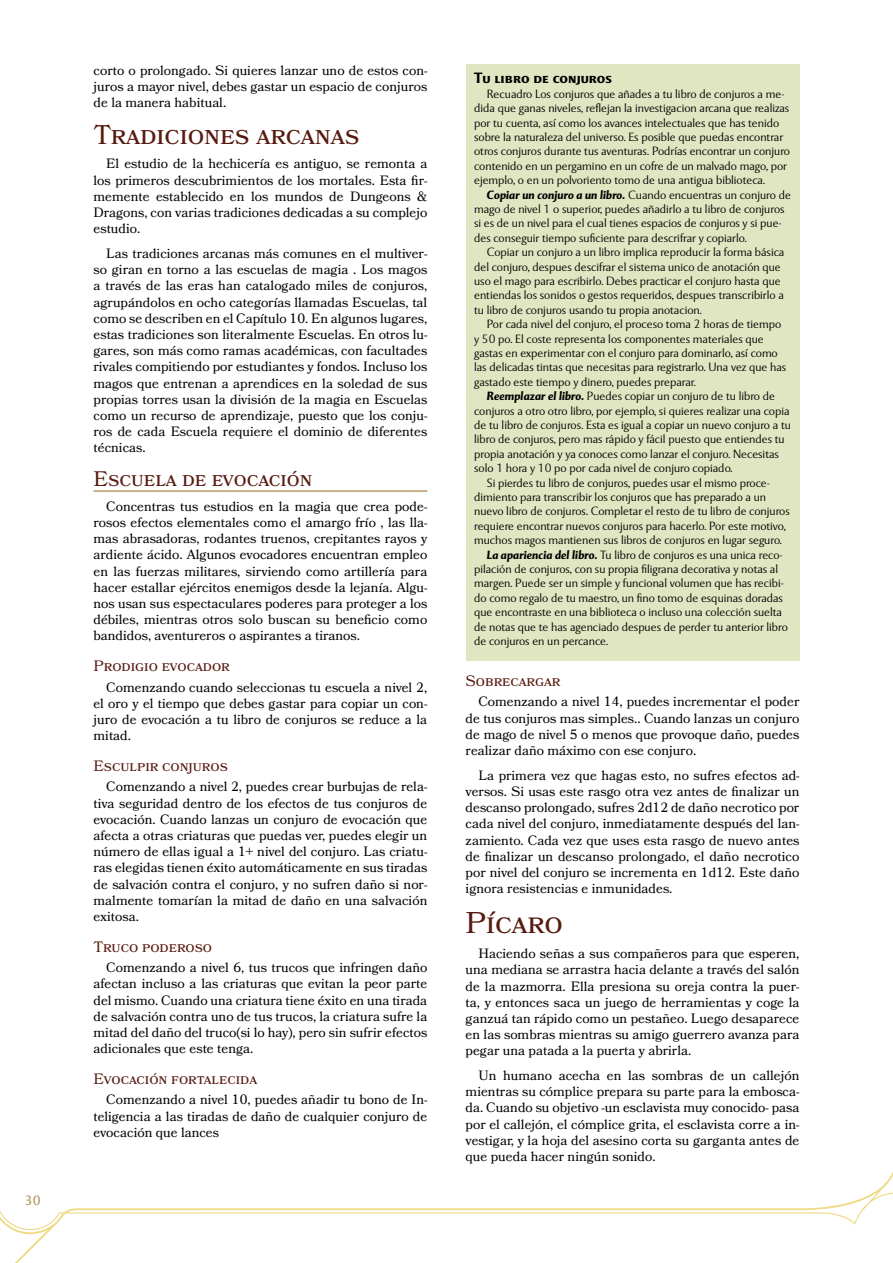
<style>
.page{position:relative;width:893px;height:1263px;background:#fff}
.page>*{position:absolute;margin:0;border:0;box-sizing:border-box;transform-origin:0 0}
.t1{font:30px "Bookmania";color:#571a10}
.t2{font:27px "Bookmania";color:#571a10}
.t3{font:21px "Bookmania";color:#571a10}
.t4{font:15px "Bookmania";color:#571a10}
.t5{font:700 15px "Mentor Sans Std";color:#000}
.t6{font:13.5px/16.2px "Bookmania";color:#000;text-align:justify}
.t7{font:13.5px "Mentor Sans Std";color:#b69b66}
.t8{font:300 12px/14.4px "Mentor Sans Std";color:#000}
.s1{font-weight:700;font-style:italic}
</style>
<div class="page">
<svg style="left:0;top:1171px;width:893px;height:92px"></svg>
<hr style="left:94px;top:490px;width:333px;height:2px;background:#b69b66">
<div style="left:466px;top:64px;width:333px;height:596px;background:#dfe6c1"></div>
<p class="t7" style="left:25px;top:1192px;width:17px">30</p>
<p class="t6" style="left:94px;top:62px;width:335px">corto o prolongado. Si quieres lanzar uno de estos con&shy;juros a mayor nivel, debes gastar un espacio de conjuros de la manera habitual.</p>
<h2 class="t2" style="left:94px;top:119px;width:268px">Tradiciones arcanas</h2>
<p class="t6" style="left:94px;top:156px;width:335px;text-indent:13px">El estudio de la hechicería es antiguo, se remonta a los primeros descubrimientos de los mortales. Esta fir&shy;memente establecido en los mundos de Dungeons &amp; Dragons, con varias tradiciones dedicadas a su complejo estudio.</p>
<p class="t6" style="left:94px;top:245px;width:335px;text-indent:13px">Las tradiciones arcanas más comunes en el multiver&shy;so giran en torno a las escuelas de magia . Los magos a través de las eras han catalogado miles de conjuros, agrupándolos en ocho categorías llamadas Escuelas, tal como se describen en el Capítulo 10. En algunos lugares, estas tradiciones son literalmente Escuelas. En otros lu&shy;gares, son más como ramas académicas, con facultades rivales compitiendo por estudiantes y fondos. Incluso los magos que entrenan a aprendices en la soledad de sus propias torres usan la división de la magia en Escuelas como un recurso de aprendizaje, puesto que los conju&shy;ros de cada Escuela requiere el dominio de diferentes técnicas.</p>
<h3 class="t3" style="left:94px;top:466px;width:220px">Escuela de evocación</h3>
<p class="t6" style="left:94px;top:498px;width:336px;text-indent:13px">Concentras tus estudios en la magia que crea pode&shy;rosos efectos elementales como el amargo frío , las lla&shy;mas abrasadoras, rodantes truenos, crepitantes rayos y ardiente ácido. Algunos evocadores encuentran empleo en las fuerzas militares, sirviendo como artillería para hacer estallar ejércitos enemigos desde la lejanía. Algu&shy;nos usan sus espectaculares poderes para proteger a los débiles, mientras otros solo buscan su beneficio como bandidos, aventureros o aspirantes a tiranos.</p>
<p class="t4" style="left:94px;top:657px;width:138px">Prodigio evocador</p>
<p class="t6" style="left:94px;top:679px;width:335px;text-indent:13px">Comenzando cuando seleccionas tu escuela a nivel 2, el oro y el tiempo que debes gastar para copiar un con&shy;juro de evocación a tu libro de conjuros se reduce a la mitad.</p>
<p class="t4" style="left:94px;top:757px;width:136px">Esculpir conjuros</p>
<p class="t6" style="left:94px;top:779px;width:335px;text-indent:13px">Comenzando a nivel 2, puedes crear burbujas de rela&shy;tiva seguridad dentro de los efectos de tus conjuros de evocación. Cuando lanzas un conjuro de evocación que afecta a otras criaturas que puedas ver, puedes elegir un número de ellas igual a 1+ nivel del conjuro. Las criatu&shy;ras elegidas tienen éxito automáticamente en sus tiradas de salvación contra el conjuro, y no sufren daño si nor&shy;malmente tomarían la mitad de daño en una salvación exitosa.</p>
<p class="t4" style="left:94px;top:938px;width:120px">Truco poderoso</p>
<p class="t6" style="left:94px;top:959px;width:335px;text-indent:13px">Comenzando a nivel 6, tus trucos que infringen daño afectan incluso a las criaturas que evitan la peor parte del mismo. Cuando una criatura tiene éxito en una tirada de salvación contra uno de tus trucos, la criatura sufre la mitad del daño del truco(si lo hay), pero sin sufrir efectos adicionales que este tenga.</p>
<p class="t4" style="left:94px;top:1070px;width:165px">Evocación fortalecida</p>
<p class="t6" style="left:94px;top:1092px;width:335px;text-indent:13px">Comenzando a nivel 10, puedes añadir tu bono de In&shy;teligencia a las tiradas de daño de cualquier conjuro de evocación que lances</p>
<p class="t5" style="left:474px;top:69px;width:139px">Tu libro de conjuros</p>
<p class="t8" style="left:474px;top:86px;width:317px;text-indent:13px">Recuadro Los conjuros que añades a tu libro de conjuros a me&shy;dida que ganas niveles, reflejan la investigacion arcana que realizas por tu cuenta, así como los avances intelectuales que has tenido sobre la naturaleza del universo. Es posible que puedas encontrar otros conjuros durante tus aventuras. Podrías encontrar un conjuro contenido en un pergamino en un cofre de un malvado mago, por ejemplo, o en un polvoriento tomo de una antigua biblioteca.</p>
<p class="t8" style="left:474px;top:187px;width:318px;text-indent:13px"><span class="s1">Copiar un conjuro a un libro.</span> Cuando encuentras un conjuro de mago de nivel 1 o superior, puedes añadirlo a tu libro de conjuros si es de un nivel para el cual tienes espacios de conjuros y si pue&shy;des conseguir tiempo suficiente para descrifrar y copiarlo.</p>
<p class="t8" style="left:474px;top:245px;width:312px;text-indent:13px">Copiar un conjuro a un libro implica reproducir la forma básica del conjuro, despues descifrar el sistema unico de anotación que uso el mago para escribirlo. Debes practicar el conjuro hasta que entiendas los sonidos o gestos requeridos, despues transcribirlo a tu libro de conjuros usando tu propia anotacion.</p>
<p class="t8" style="left:474px;top:317px;width:314px;text-indent:13px">Por cada nivel del conjuro, el proceso toma 2 horas de tiempo y 50 po. El coste representa los componentes materiales que gastas en experimentar con el conjuro para dominarlo, así como las delicadas tintas que necesitas para registrarlo. Una vez que has gastado este tiempo y dinero, puedes preparar.</p>
<p class="t8" style="left:487px;top:389px;width:290px"><span class="s1">Reemplazar el libro.</span> Puedes copiar un conjuro de tu libro de</p>
<p class="t8" style="left:474px;top:403px;width:317px">conjuros a otro otro libro, por ejemplo, si quieres realizar una copia</p>
<p class="t8" style="left:474px;top:418px;width:318px">de tu libro de conjuros. Esta es igual a copiar un nuevo conjuro a tu</p>
<p class="t8" style="left:474px;top:432px;width:312px">libro de conjuros, pero mas rápido y fácil puesto que entiendes tu</p>
<p class="t8" style="left:474px;top:446px;width:306px">propia anotación y ya conoces como lanzar el conjuro. Necesitas</p>
<p class="t8" style="left:474px;top:461px;width:260px">solo 1 hora y 10 po por cada nivel de conjuro copiado.</p>
<p class="t8" style="left:487px;top:475px;width:285px">Si pierdes tu libro de conjuros, puedes usar el mismo proce-</p>
<p class="t8" style="left:474px;top:490px;width:294px">dimiento para transcribir los conjuros que has preparado a un</p>
<p class="t8" style="left:474px;top:504px;width:317px">nuevo libro de conjuros. Completar el resto de tu libro de conjuros</p>
<p class="t8" style="left:474px;top:518px;width:313px">requiere encontrar nuevos conjuros para hacerlo. Por este motivo,</p>
<p class="t8" style="left:474px;top:533px;width:309px">muchos magos mantienen sus libros de conjuros en lugar seguro.</p>
<p class="t8" style="left:487px;top:547px;width:297px"><span class="s1">La apariencia del libro.</span> Tu libro de conjuros es una unica reco-</p>
<p class="t8" style="left:474px;top:562px;width:305px">pilación de conjuros, con su propia filigrana decorativa y notas al</p>
<p class="t8" style="left:474px;top:576px;width:311px">margen. Puede ser un simple y funcional volumen que has recibi-</p>
<p class="t8" style="left:474px;top:590px;width:310px">do como regalo de tu maestro, un fino tomo de esquinas doradas</p>
<p class="t8" style="left:474px;top:605px;width:309px">que encontraste en una biblioteca o incluso una colección suelta</p>
<p class="t8" style="left:474px;top:619px;width:315px">de notas que te has agenciado despues de perder tu anterior libro</p>
<p class="t8" style="left:474px;top:634px;width:135px">de conjuros en un percance.</p>
<p class="t4" style="left:466px;top:672px;width:96px">Sobrecargar</p>
<p class="t6" style="left:466px;top:694px;width:335px;text-indent:13px">Comenzando a nivel 14, puedes incrementar el poder de tus conjuros mas simples.. Cuando lanzas un conjuro de mago de nivel 5 o menos que provoque daño, puedes realizar daño máximo con ese conjuro.</p>
<p class="t6" style="left:466px;top:767px;width:335px;text-indent:13px">La primera vez que hagas esto, no sufres efectos ad&shy;versos. Si usas este rasgo otra vez antes de finalizar un descanso prolongado, sufres 2d12 de daño necrotico por cada nivel del conjuro, inmediatamente después del lan&shy;zamiento. Cada vez que uses esta rasgo de nuevo antes de finalizar un descanso prolongado, el daño necrotico por nivel del conjuro se incrementa en 1d12. Este daño ignora resistencias e inmunidades.</p>
<h1 class="t1" style="left:466px;top:905px;width:99px">Pícaro</h1>
<p class="t6" style="left:466px;top:945px;width:335px;text-indent:13px">Haciendo señas a sus compañeros para que esperen, una mediana se arrastra hacia delante a través del salón de la mazmorra. Ella presiona su oreja contra la puer&shy;ta, y entonces saca un juego de herramientas y coge la ganzuá tan rápido como un pestañeo. Luego desaparece en las sombras mientras su amigo guerrero avanza para pegar una patada a la puerta y abrirla.</p>
<p class="t6" style="left:466px;top:1067px;width:335px;text-indent:13px">Un humano acecha en las sombras de un callejón mientras su cómplice prepara su parte para la embosca&shy;da. Cuando su objetivo -un esclavista muy conocido- pasa por el callejón, el cómplice grita, el esclavista corre a in&shy;vestigar, y la hoja del asesino corta su garganta antes de que pueda hacer ningún sonido.</p>
</div>
